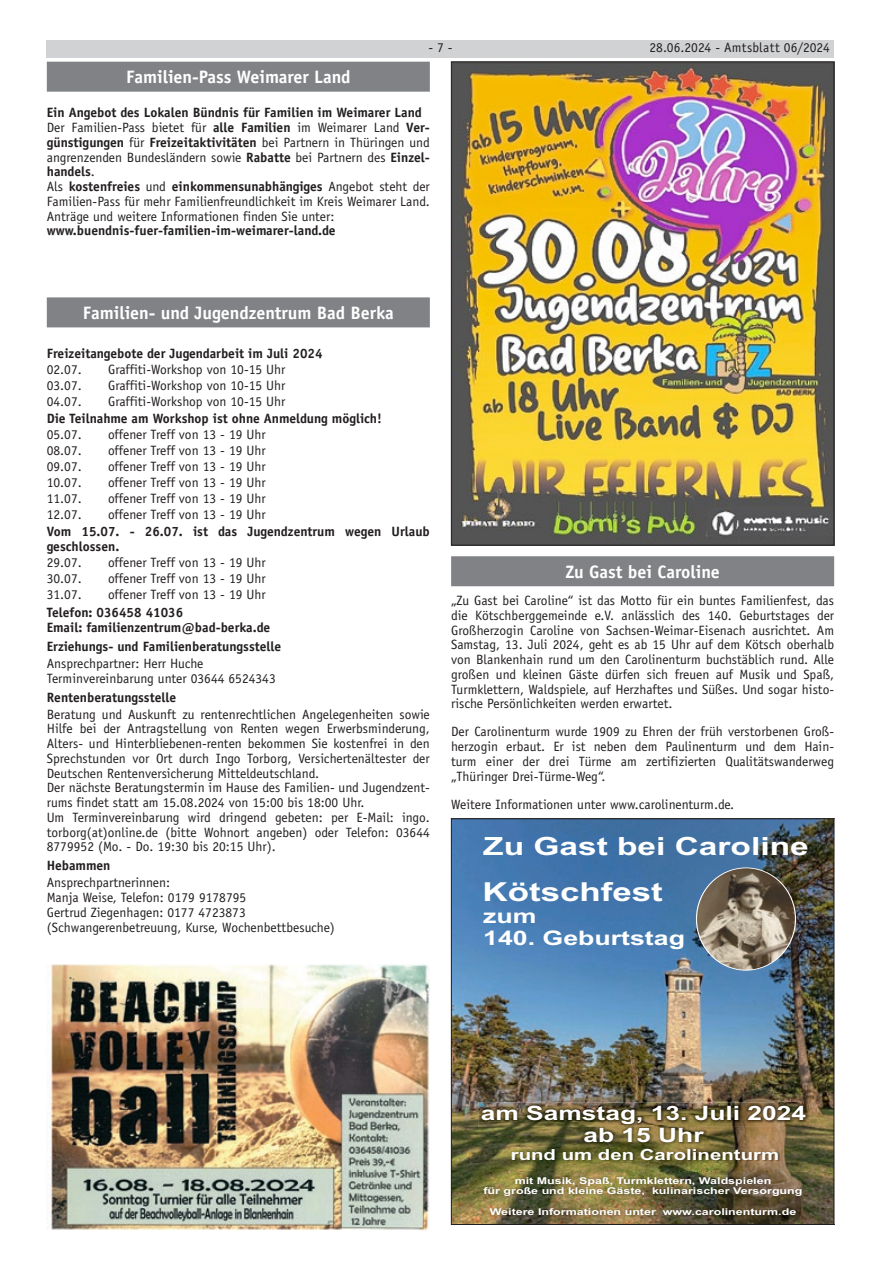
<style>
.page{position:relative;width:881px;height:1263px;background:#fff}
.page>*{position:absolute;margin:0;border:0;box-sizing:border-box;transform-origin:0 0}
.t1{font:700 26.1px "Phvgcr Arial";color:#fff;scale:1.33 1}
.t2{font:700 25.05px "Phvgcr Arial";color:#fff;scale:1.33 1}
.t3{font:700 20.1px/22.4px "Phvgcr Arial";color:#fff;scale:1.33 1}
.t4{font:700 19.8px/22px "Phvgcr Arial";color:#fff;text-align:center;scale:1.33 1}
.Überschrift{font:700 18px "Officina Sans LT";color:#fff}
.t5{font:700 15.3px "Phvgcr Arial";color:#fff;scale:1.33 1}
.t6{font:13.5px/14.7px "Officina Sans LT";color:#231f20;text-align:justify}
.Normalfett{font:700 13.5px/14.7px "Officina Sans LT";color:#231f20}
.t7{font:700 9.3px/10.5px "Phvgcr Arial";color:#fff;text-align:center;scale:1.33 1}
.s1{font-weight:700}
</style>
<div class="page">
<div style="left:47px;top:40px;width:786px;height:17px;background:#d1d2d4"></div>
<div style="left:451px;top:556px;width:382px;height:30px;background:#808285"></div>
<img style="left:453px;top:64px;width:378px;height:479px">
<img style="left:453px;top:820px;width:378px;height:403px">
<img style="left:478px;top:1103px;width:331px;height:24px">
<img style="left:581px;top:1126px;width:125px;height:18px">
<img style="left:511px;top:1147px;width:270px;height:15px">
<img style="left:475px;top:1172px;width:334px;height:49px">
<img style="left:475px;top:1171px;width:334px;height:1px">
<img style="left:696px;top:868px;width:99px;height:102px">
<div style="left:451px;top:818px;width:382px;height:407px;border:1px solid #231f20"></div>
<div style="left:47px;top:62px;width:382px;height:30px;background:#808285"></div>
<div style="left:47px;top:297px;width:382px;height:30px;background:#808285"></div>
<img style="left:50px;top:964px;width:379px;height:267px">
<p class="t6" style="left:428px;top:41px;width:26px">- 7 -</p>
<p class="t6" style="left:649px;top:41px;width:182px">28.06.2024 - Amtsblatt 06/2024</p>
<p class="Überschrift" style="left:126px;top:66px;width:226px">Familien-Pass Weimarer Land</p>
<p class="Normalfett" style="left:47px;top:105px;width:376px">Ein Angebot des Lokalen Bündnis für Familien im Weimarer Land</p>
<p class="t6" style="left:47px;top:120px;width:384px">Der Familien-Pass bietet für <span class="s1">alle Familien</span> im Weimarer Land <span class="s1">Ver&shy;günstigungen</span> für <span class="s1">Freizeitaktivitäten</span> bei Partnern in Thüringen und angrenzenden Bundesländern sowie <span class="s1">Rabatte</span> bei Partnern des <span class="s1">Einzel&shy;handels</span>.</p>
<p class="t6" style="left:47px;top:179px;width:384px">Als <span class="s1">kostenfreies</span> und <span class="s1">einkommensunabhängiges</span> Angebot steht der<br>Familien-Pass für mehr Familienfreundlichkeit im Kreis Weimarer Land.</p>
<p class="t6" style="left:47px;top:209px;width:289px">Anträge und weitere Informationen finden Sie unter:</p>
<p class="Normalfett" style="left:47px;top:223px;width:290px">www.buendnis-fuer-familien-im-weimarer-land.de</p>
<p class="Überschrift" style="left:83px;top:302px;width:312px">Familien- und Jugendzentrum Bad Berka</p>
<p class="Normalfett" style="left:47px;top:346px;width:277px">Freizeitangebote der Jugendarbeit im Juli 2024</p>
<p class="t6" style="left:47px;top:362px;width:36px">02.07.</p>
<p class="t6" style="left:108px;top:362px;width:179px">Graffiti-Workshop von 10-15 Uhr</p>
<p class="t6" style="left:47px;top:378px;width:36px">03.07.</p>
<p class="t6" style="left:108px;top:378px;width:179px">Graffiti-Workshop von 10-15 Uhr</p>
<p class="t6" style="left:47px;top:394px;width:36px">04.07.</p>
<p class="t6" style="left:108px;top:394px;width:179px">Graffiti-Workshop von 10-15 Uhr</p>
<p class="Normalfett" style="left:47px;top:411px;width:336px">Die Teilnahme am Workshop ist ohne Anmeldung möglich!</p>
<p class="t6" style="left:47px;top:427px;width:36px">05.07.</p>
<p class="t6" style="left:108px;top:427px;width:159px">offener Treff von 13 - 19 Uhr</p>
<p class="t6" style="left:47px;top:443px;width:36px">08.07.</p>
<p class="t6" style="left:108px;top:443px;width:159px">offener Treff von 13 - 19 Uhr</p>
<p class="t6" style="left:47px;top:459px;width:36px">09.07.</p>
<p class="t6" style="left:108px;top:459px;width:159px">offener Treff von 13 - 19 Uhr</p>
<p class="t6" style="left:47px;top:475px;width:36px">10.07.</p>
<p class="t6" style="left:108px;top:475px;width:159px">offener Treff von 13 - 19 Uhr</p>
<p class="t6" style="left:47px;top:491px;width:36px">11.07.</p>
<p class="t6" style="left:108px;top:491px;width:159px">offener Treff von 13 - 19 Uhr</p>
<p class="t6" style="left:47px;top:508px;width:36px">12.07.</p>
<p class="t6" style="left:108px;top:508px;width:159px">offener Treff von 13 - 19 Uhr</p>
<p class="Normalfett" style="left:47px;top:524px;width:384px">Vom 15.07. - 26.07. ist das Jugendzentrum wegen Urlaub geschlossen.</p>
<p class="t6" style="left:47px;top:555px;width:36px">29.07.</p>
<p class="t6" style="left:108px;top:555px;width:159px">offener Treff von 13 - 19 Uhr</p>
<p class="t6" style="left:47px;top:571px;width:36px">30.07.</p>
<p class="t6" style="left:108px;top:571px;width:159px">offener Treff von 13 - 19 Uhr</p>
<p class="t6" style="left:47px;top:587px;width:36px">31.07.</p>
<p class="t6" style="left:108px;top:587px;width:159px">offener Treff von 13 - 19 Uhr</p>
<p class="Normalfett" style="left:47px;top:605px;width:138px">Telefon: 036458 41036</p>
<p class="Normalfett" style="left:47px;top:620px;width:225px">Email: familienzentrum@bad-berka.de</p>
<p class="Normalfett" style="left:47px;top:639px;width:236px">Erziehungs- und Familienberatungsstelle</p>
<p class="t6" style="left:47px;top:656px;width:158px">Ansprechpartner: Herr Huche</p>
<p class="t6" style="left:47px;top:671px;width:230px">Terminvereinbarung unter 03644 6524343</p>
<p class="Normalfett" style="left:47px;top:690px;width:131px">Rentenberatungsstelle</p>
<p class="t6" style="left:47px;top:707px;width:384px">Beratung und Auskunft zu rentenrechtlichen Angelegenheiten sowie Hilfe bei der Antragstellung von Renten wegen Erwerbsminderung, Alters- und Hinterbliebenen-renten bekommen Sie kostenfrei in den Sprechstunden vor Ort durch Ingo Torborg, Versichertenältester der Deutschen Rentenversicherung Mitteldeutschland.</p>
<p class="t6" style="left:47px;top:780px;width:384px">Der nächste Beratungstermin im Hause des Familien- und Jugendzent&shy;rums findet statt am 15.08.2024 von 15:00 bis 18:00 Uhr.</p>
<p class="t6" style="left:47px;top:810px;width:384px">Um Terminvereinbarung wird dringend gebeten: per E-Mail: ingo. torborg(at)online.de (bitte Wohnort angeben) oder Telefon: 03644<br>8779952 (Mo. - Do. 19:30 bis 20:15 Uhr).</p>
<p class="Normalfett" style="left:47px;top:858px;width:65px">Hebammen</p>
<p class="t6" style="left:47px;top:875px;width:125px">Ansprechpartnerinnen:</p>
<p class="t6" style="left:47px;top:890px;width:201px">Manja Weise, Telefon: 0179 9178795</p>
<p class="t6" style="left:47px;top:905px;width:200px">Gertrud Ziegenhagen: 0177 4723873</p>
<p class="t6" style="left:47px;top:920px;width:289px">(Schwangerenbetreuung, Kurse, Wochenbettbesuche)</p>
<p class="Überschrift" style="left:565px;top:560px;width:156px">Zu Gast bei Caroline</p>
<p class="t6" style="left:451px;top:593px;width:384px">„Zu Gast bei Caroline“ ist das Motto für ein buntes Familienfest, das die Kötschberggemeinde e.V. anlässlich des 140. Geburtstages der Großherzogin Caroline von Sachsen-Weimar-Eisenach ausrichtet. Am Samstag, 13. Juli 2024, geht es ab 15 Uhr auf dem Kötsch oberhalb von Blankenhain rund um den Carolinenturm buchstäblich rund. Alle großen und kleinen Gäste dürfen sich freuen auf Musik und Spaß, Turmklettern, Waldspiele, auf Herzhaftes und Süßes. Und sogar histo&shy;rische Persönlichkeiten werden erwartet.</p>
<p class="t6" style="left:451px;top:724px;width:384px">Der Carolinenturm wurde 1909 zu Ehren der früh verstorbenen Groß&shy;herzogin erbaut. Er ist neben dem Paulinenturm und dem Hain&shy;turm einer der drei Türme am zertifizierten Qualitätswanderweg „Thüringer Drei-Türme-Weg“.</p>
<p class="t6" style="left:451px;top:797px;width:284px">Weitere Informationen unter www.carolinenturm.de.</p>
<p class="t2" style="left:483px;top:829px;width:246px">Zu Gast bei Caroline</p>
<p class="t1" style="left:482px;top:873px;width:137px">Kötschfest</p>
<p class="t3" style="left:483px;top:905px;width:153px">zum<br>140. Geburtstag</p>
<p class="t4" style="left:480px;top:1102px;width:246px">am Samstag, 13. Juli 2024 ab 15 Uhr</p>
<p class="t5" style="left:510px;top:1144px;width:203px">rund um den Carolinenturm</p>
<p class="t7" style="left:483px;top:1175px;width:241px">mit Musik, Spaß, Turmklettern, Waldspielen<br>für große und kleine Gäste, kulinarischer Versorgung</p>
<p class="t7" style="left:489px;top:1206px;width:232px">Weitere Informationen unter www.carolinenturm.de</p>
</div>
